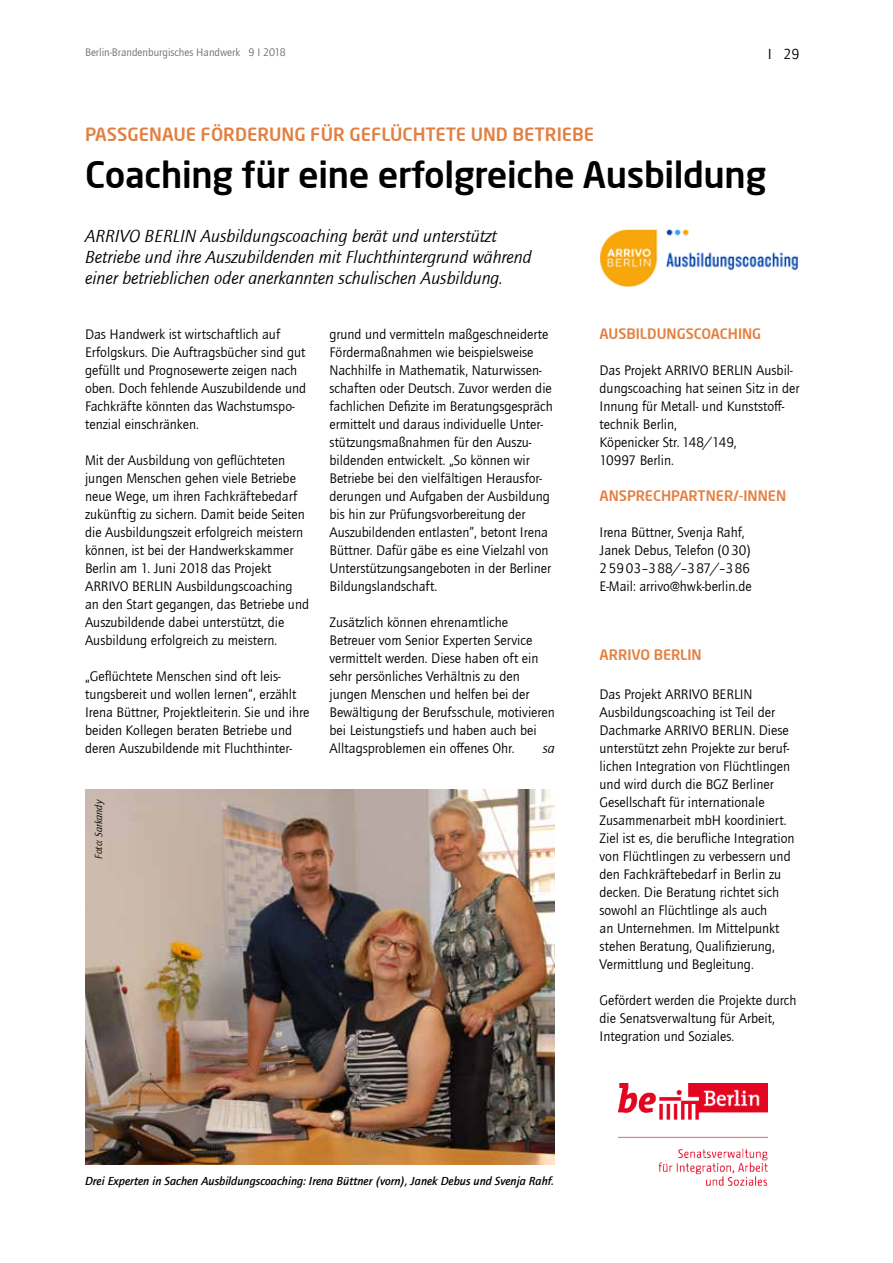
<style>
.page{position:relative;width:893px;height:1263px;background:#fff}
.page>*{position:absolute;margin:0;border:0;box-sizing:border-box;transform-origin:0 0}
.t1{font:500 36px "Neo Sans";letter-spacing:-.01em;color:#000}
.t2{font:italic 18px/21px "Quay Sans ITC Com";color:#000}
.t3{font:500 18px "Neo Sans";color:#e38041}
.t4{font:15px "Quay Sans ITC Com";color:#000}
.t5{font:14.25px/18px "Quay Sans ITC Com";color:#000}
.t6{font:500 14.25px "Neo Sans";color:#e38041}
.t7{font:italic 14.25px "Quay Sans ITC Com";color:#000}
.t8{font:italic 500 12px "Quay Sans ITC Com";color:#000}
.t9{font:11.25px "Quay Sans ITC Com";color:#6d6e71}
.t10{font:italic 10.5px "Quay Sans ITC Com";color:#000}
</style>
<div class="page">
<img style="left:599px;top:229px;width:199px;height:58px">
<img style="left:85px;top:789px;width:470px;height:375px">
<img style="left:618px;top:1083px;width:150px;height:103px">
<p class="t9" style="left:85px;top:46px;width:202px">Berlin-Brandenburgisches Handwerk 9 I 2018</p>
<p class="t4" style="left:768px;top:45px;width:33px">I 29</p>
<p class="t3" style="left:85px;top:123px;width:511px">PASSGENAUE FÖRDERUNG FÜR GEFLÜCHTETE UND BETRIEBE</p>
<h1 class="t1" style="left:85px;top:152px;width:683px">Coaching für eine erfolgreiche Ausbildung</h1>
<p class="t2" style="left:85px;top:226px;width:448px">ARRIVO BERLIN Ausbildungscoaching berät und unterstützt<br>Betriebe und ihre Auszubildenden mit Fluchthintergrund während einer betrieblichen oder anerkannten schulischen Ausbildung.</p>
<p class="t5" style="left:85px;top:326px;width:223px">Das Handwerk ist wirtschaftlich auf Erfolgskurs. Die Auftragsbücher sind gut gefüllt und Prognosewerte zeigen nach oben. Doch fehlende Auszubildende und Fachkräfte könnten das Wachstumspo&shy;tenzial einschränken.</p>
<p class="t5" style="left:85px;top:452px;width:226px">Mit der Ausbildung von geflüchteten jungen Menschen gehen viele Betriebe neue Wege, um ihren Fachkräftebedarf zukünftig zu sichern. Damit beide Seiten die Ausbildungszeit erfolgreich meistern können, ist bei der Handwerkskammer Berlin am 1. Juni 2018 das Projekt ARRIVO BERLIN Ausbildungscoaching an den Start gegangen, das Betriebe und Auszubildende dabei unterstützt, die Ausbildung erfolgreich zu meistern.</p>
<p class="t5" style="left:85px;top:667px;width:226px">„Geflüchtete Menschen sind oft leis&shy;tungsbereit und wollen lernen“, erzählt Irena Büttner, Projektleiterin. Sie und ihre beiden Kollegen beraten Betriebe und deren Auszubildende mit Fluchthinter-</p>
<p class="t10" style="left:92px;top:859px;width:62px;rotate:-90deg">Foto: Sarkandy</p>
<p class="t5" style="left:330px;top:325px;width:225px">grund und vermitteln maßgeschneiderte Fördermaßnahmen wie beispielsweise Nachhilfe in Mathematik, Naturwissen&shy;schaften oder Deutsch. Zuvor werden die fachlichen Defizite im Beratungsgespräch ermittelt und daraus individuelle Unter&shy;stützungsmaßnahmen für den Auszu&shy;bildenden entwickelt. „So können wir Betriebe bei den vielfältigen Herausfor&shy;derungen und Aufgaben der Ausbildung bis hin zur Prüfungsvorbereitung der Auszubildenden entlasten”, betont Irena Büttner. Dafür gäbe es eine Vielzahl von Unterstützungsangeboten in der Berliner Bildungslandschaft.</p>
<p class="t5" style="left:330px;top:613px;width:227px">Zusätzlich können ehrenamtliche Betreuer vom Senior Experten Service vermittelt werden. Diese haben oft ein sehr persönliches Verhältnis zu den jungen Menschen und helfen bei der Bewältigung der Berufsschule, motivieren bei Leistungstiefs und haben auch bei Alltagsproblemen ein offenes Ohr.</p>
<p class="t7" style="left:543px;top:740px;width:14px">sa</p>
<p class="t6" style="left:600px;top:325px;width:163px">AUSBILDUNGSCOACHING</p>
<p class="t5" style="left:600px;top:362px;width:201px">Das Projekt ARRIVO BERLIN Ausbil&shy;dungscoaching hat seinen Sitz in der<br>Innung für Metall- und Kunststoff&shy;technik Berlin,<br>Köpenicker Str. 148/149,<br>10997 Berlin.</p>
<p class="t6" style="left:600px;top:487px;width:188px">ANSPRECHPARTNER/-INNEN</p>
<p class="t5" style="left:600px;top:524px;width:154px">Irena Büttner, Svenja Rahf,<br>Janek Debus, Telefon (030)<br>25903–388/–387/–386<br>E-Mail: arrivo@hwk-berlin.de</p>
<p class="t6" style="left:600px;top:646px;width:104px">ARRIVO BERLIN</p>
<p class="t5" style="left:600px;top:685px;width:197px">Das Projekt ARRIVO BERLIN Ausbildungscoaching ist Teil der Dachmarke ARRIVO BERLIN. Diese unterstützt zehn Projekte zur beruf&shy;lichen Integration von Flüchtlingen und wird durch die BGZ Berliner Gesellschaft für internationale Zusammenarbeit mbH koordiniert.<br>Ziel ist es, die berufliche Integration von Flüchtlingen zu verbessern und den Fachkräftebedarf in Berlin zu decken. Die Beratung richtet sich sowohl an Flüchtlinge als auch<br>an Unternehmen. Im Mittelpunkt stehen Beratung, Qualifizierung, Vermittlung und Begleitung.</p>
<p class="t5" style="left:600px;top:991px;width:198px">Gefördert werden die Projekte durch die Senatsverwaltung für Arbeit,<br>Integration und Soziales.</p>
<p class="t8" style="left:85px;top:1174px;width:470px">Drei Experten in Sachen Ausbildungscoaching: Irena Büttner (vorn), Janek Debus und Svenja Rahf.</p>
</div>
